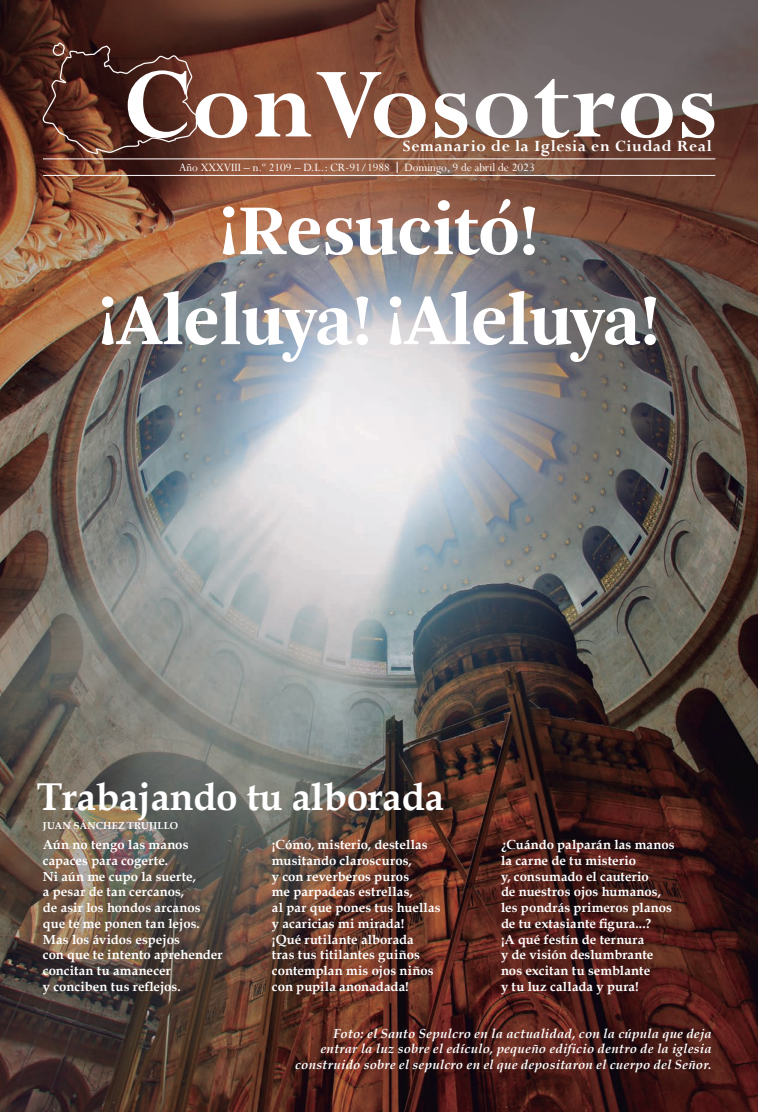
<style>
.page{position:relative;width:758px;height:1112px;background:#fff}
.page>*{position:absolute;margin:0;border:0;box-sizing:border-box;transform-origin:0 0}
.t1{font:700 110px "Perpetua";letter-spacing:.01em;color:#fff}
.t2{font:700 75px/90px "Arnhem";letter-spacing:-.01em;color:#fff;text-align:center}
.t3{font:700 38.75px "Book Antiqua";letter-spacing:-.01em;color:#fff}
.t4{font:700 17.5px "Perpetua";letter-spacing:.04em;color:#fff}
.t5{font:700 13.12px/15.8px "Book Antiqua";letter-spacing:.005em;color:#fff}
.t6{font:italic 700 13.12px/15.8px "Book Antiqua";letter-spacing:.015em;color:#fff;text-align:right}
.t7{font:12.5px "Perpetua";color:#fff}
.t8{font:700 10px "Book Antiqua";letter-spacing:.02em;color:#fff}
</style>
<div class="page">
<img style="left:0;top:0;width:758px;height:1112px">
<hr style="left:43px;top:159px;width:672px;height:1px;background:#fff">
<hr style="left:43px;top:175px;width:672px;height:1px;background:#fff">
<img style="left:41px;top:42px;width:158px;height:114px">
<h1 class="t1" style="left:123px;top:36px;width:596px">ConVosotros</h1>
<h3 class="t4" style="left:403px;top:135px;width:310px">Semanario de la Iglesia en Ciudad Real</h3>
<p class="t7" style="left:179px;top:159px;width:357px">Año XXXVIII – n.º 2109 – D.L.: CR-91/1988 Domingo, 9 de abril de 2023</p>
<h2 class="t2" style="left:98px;top:187px;width:563px">¡Resucitó! ¡Aleluya! ¡Aleluya!</h2>
<h3 class="t3" style="left:37px;top:770px;width:409px">Trabajando tu alborada</h3>
<p class="t8" style="left:43px;top:819px;width:137px">JUAN SÁNCHEZ TRUJILLO</p>
<p class="t5" style="left:43px;top:837px;width:181px">Aún no tengo las manos capaces para cogerte.<br>Ni aún me cupo la suerte,<br>a pesar de tan cercanos,<br>de asir los hondos arcanos que te me ponen tan lejos.<br>Mas los ávidos espejos<br>con que te intento aprehender concitan tu amanecer<br>y conciben tus reflejos.</p>
<p class="t5" style="left:272px;top:837px;width:170px">¡Cómo, misterio, destellas musitando claroscuros,<br>y con reverberos puros<br>me parpadeas estrellas,<br>al par que pones tus huellas y acaricias mi mirada!<br>¡Qué rutilante alborada<br>tras tus titilantes guiños contemplan mis ojos niños con pupila anonadada!</p>
<p class="t5" style="left:501px;top:837px;width:175px">¿Cuándo palparán las manos la carne de tu misterio<br>y, consumado el cauterio<br>de nuestros ojos humanos, les pondrás primeros planos de tu extasiante figura...?<br>¡A qué festín de ternura<br>y de visión deslumbrante nos excitan tu semblante<br>y tu luz callada y pura!</p>
<p class="t6" style="left:295px;top:1025px;width:418px">Foto: el Santo Sepulcro en la actualidad, con la cúpula que deja entrar la luz sobre el edículo, pequeño edificio dentro de la iglesia construido sobre el sepulcro en el que depositaron el cuerpo del Señor.</p>
</div>
